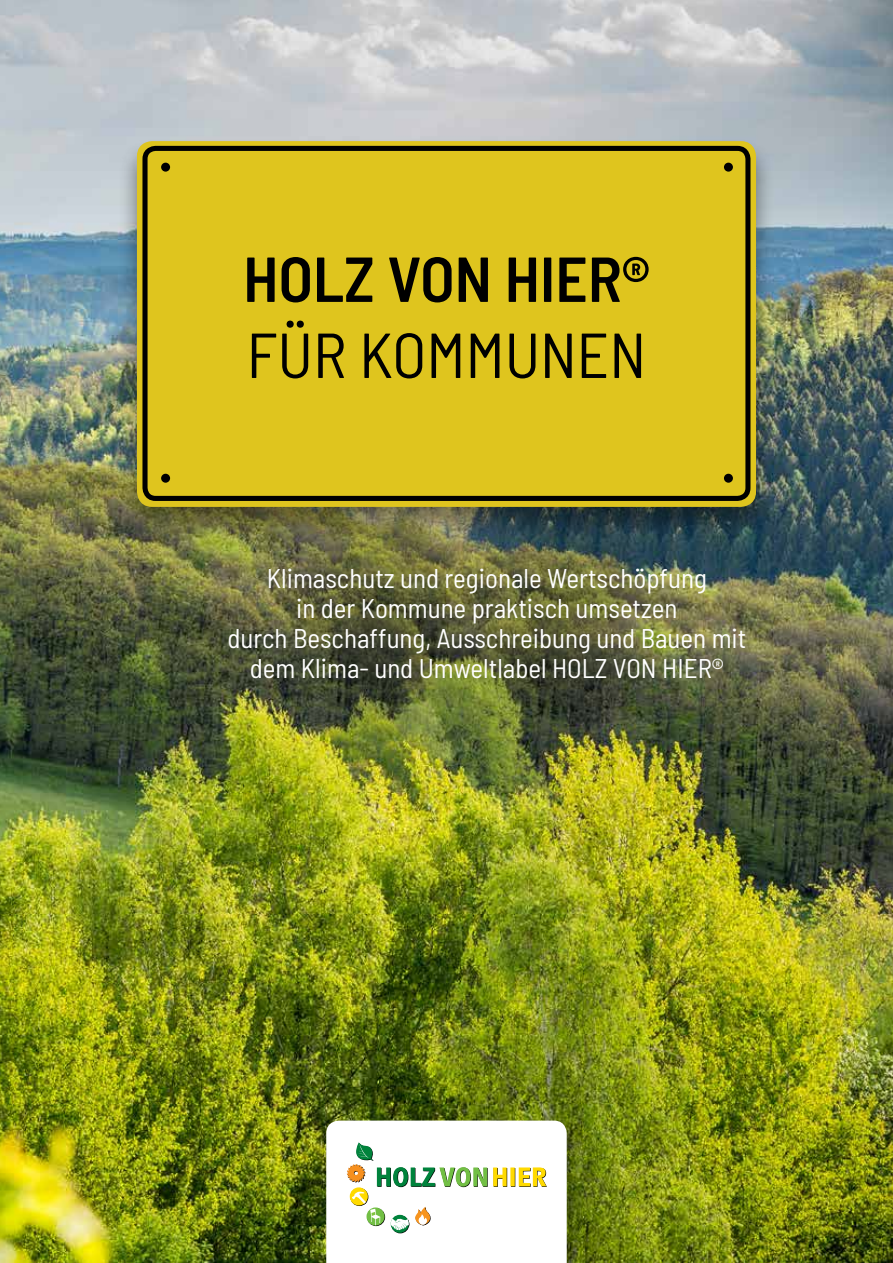
<style>
.page{position:relative;width:893px;height:1263px;background:#fff}
.page>*{position:absolute;margin:0;border:0;box-sizing:border-box;transform-origin:0 0}
.t1{font:600 semi-condensed 63.3px "Barlow";color:#000}
.t2{font:semi-condensed 63.3px "Barlow";color:#000}
.t3{font:semi-condensed 27px/30px "Barlow";color:#fff;text-align:center}
</style>
<div class="page">
<img style="left:0;top:0;width:893px;height:1263px">
<div style="left:118px;top:137px;width:657px;height:404px;background:#000;opacity:.45"></div>
<div style="left:137px;top:141px;width:619px;height:366px;background:#dfc51e;border-radius:15px"></div>
<div style="left:142px;top:146px;width:608px;height:355px;border:5px solid #000;border-radius:11px"></div>
<svg style="left:266px;top:508px;width:231px;height:232px"></svg>
<img style="left:440px;top:508px;width:232px;height:232px;border-radius:50%">
<div style="left:321px;top:1116px;width:258px;height:147px;background:#000;opacity:.25"></div>
<svg style="left:326px;top:1120px;width:241px;height:143px"></svg>
<div style="left:724px;top:474px;width:9px;height:9px;background:#000;border-radius:50%"></div>
<div style="left:724px;top:163px;width:9px;height:9px;background:#000;border-radius:50%"></div>
<div style="left:161px;top:474px;width:9px;height:9px;background:#000;border-radius:50%"></div>
<div style="left:161px;top:163px;width:9px;height:9px;background:#000;border-radius:50%"></div>
<h1 class="t1" style="left:243px;top:233px;width:408px">HOLZ VON HIER®</h1>
<h1 class="t2" style="left:247px;top:310px;width:401px">FÜR KOMMUNEN</h1>
<p class="t3" style="left:227px;top:561px;width:520px">Klimaschutz und regionale Wertschöpfung<br>in der Kommune praktisch umsetzen<br>durch Beschaffung, Ausschreibung und Bauen mit dem Klima- und Umweltlabel HOLZ VON HIER®</p>
</div>
